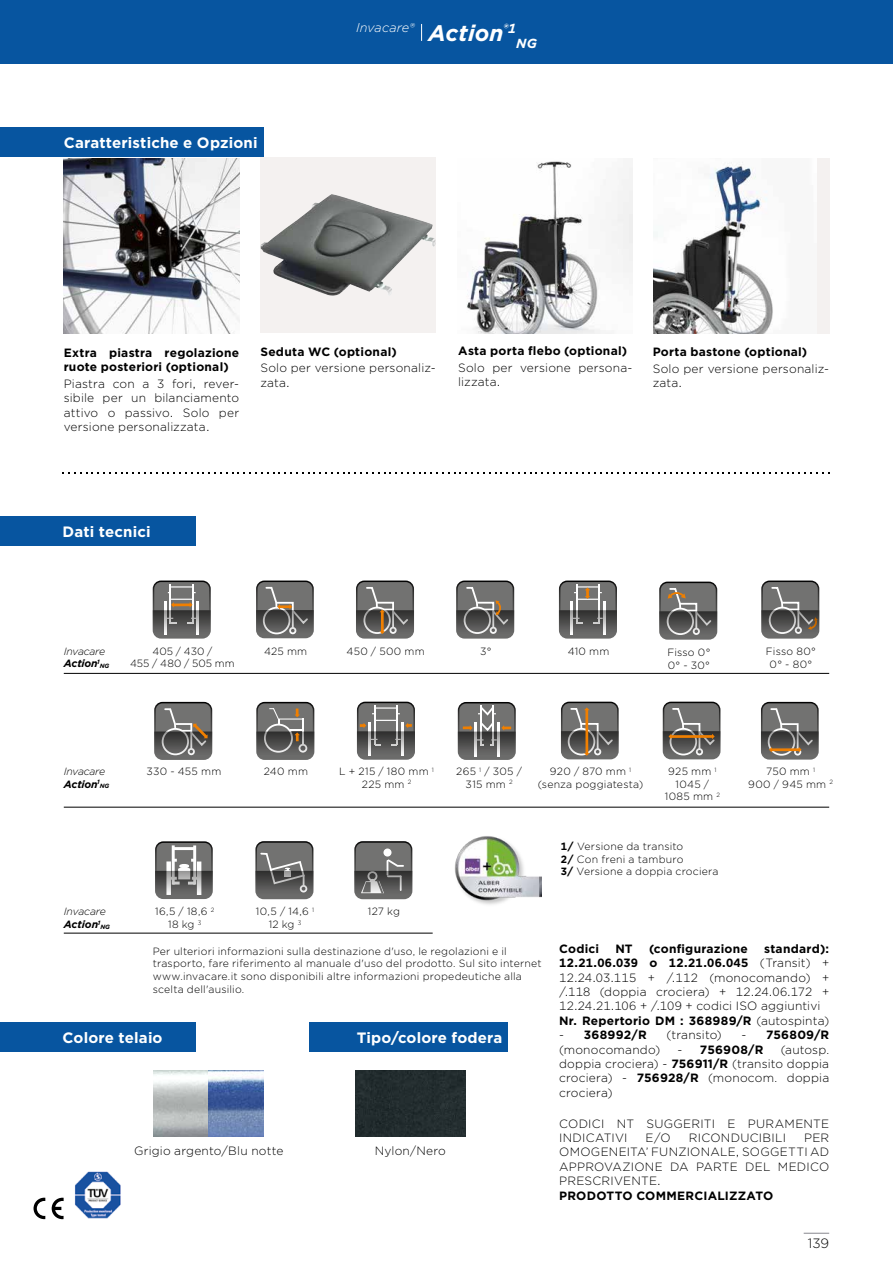
<style>
.page{position:relative;width:893px;height:1263px;background:#fff}
.page>*{position:absolute;margin:0;border:0;box-sizing:border-box;transform-origin:0 0}
.t1{font:700 15px "Gotham";letter-spacing:.01em;color:#fff}
.t2{font:300 13.5px "Gotham";color:#000}
.t3{font:italic 700 13.05px "Gotham";color:#fff}
.t4{font:italic 300 12.75px "Gotham";letter-spacing:.01em;color:#fff}
.t5{font:300 12px/14.4px "Gotham";letter-spacing:.015em;color:#000}
.t6{font:700 12px/14.4px "Gotham";letter-spacing:.02em;color:#000}
.t7{font:300 10.5px/12.6px "Gotham";letter-spacing:.02em;color:#000;text-align:center}
.t8{font:italic 300 10.5px/12.6px "Gotham";letter-spacing:-.025em;color:#000}
.t9{font:italic 700 6.15px "Gotham";color:#000}
.s1{font-weight:700;font-size:22.5px}
.s2{font-weight:700;font-size:13.05px}
.s3{font-weight:700}
.s4{font-weight:300}
</style>
<div class="page">
<img style="left:75px;top:1171px;width:46px;height:48px">
<div style="left:0;top:516px;width:196px;height:30px;background:#0755a0"></div>
<svg style="left:256px;top:580px;width:58px;height:58px;background:#716f6d"></svg>
<svg style="left:356px;top:580px;width:58px;height:59px;background:#73716d"></svg>
<svg style="left:559px;top:580px;width:58px;height:59px;background:#757472"></svg>
<svg style="left:256px;top:702px;width:58px;height:58px;background:#706e6c"></svg>
<svg style="left:154px;top:702px;width:58px;height:58px;background:#716f6c"></svg>
<svg style="left:357px;top:702px;width:58px;height:58px;background:#747371"></svg>
<svg style="left:561px;top:702px;width:58px;height:57px;background:#736f69"></svg>
<svg style="left:663px;top:702px;width:57px;height:57px;background:#746f6a"></svg>
<svg style="left:458px;top:702px;width:58px;height:58px;background:#757370"></svg>
<svg style="left:155px;top:841px;width:58px;height:58px;background:#818181"></svg>
<svg style="left:354px;top:841px;width:58px;height:58px;background:#6f6f6e"></svg>
<svg style="left:456px;top:580px;width:58px;height:59px;background:#72716f"></svg>
<svg style="left:659px;top:582px;width:58px;height:58px;background:#716f6d"></svg>
<svg style="left:255px;top:841px;width:58px;height:58px;background:#6d6d6c"></svg>
<svg style="left:153px;top:580px;width:58px;height:59px;background:#777572"></svg>
<svg style="left:761px;top:702px;width:58px;height:58px;background:#726f6b"></svg>
<svg style="left:761px;top:580px;width:58px;height:59px;background:#72716f"></svg>
<img style="left:64px;top:158px;width:175px;height:176px">
<div style="left:0;top:0;width:893px;height:64px;background:#0755a0"></div>
<div style="left:260px;top:157px;width:176px;height:176px;background:#f4f1f0"></div>
<img style="left:260px;top:194px;width:176px;height:102px">
<div style="left:0;top:128px;width:263px;height:29px;background:#0755a0"></div>
<img style="left:467px;top:161px;width:165px;height:173px">
<hr style="left:64px;top:673px;width:765px;height:1px;background:#000">
<div style="left:0;top:1022px;width:196px;height:30px;background:#0755a0"></div>
<div style="left:309px;top:1022px;width:199px;height:30px;background:#0755a0"></div>
<div style="left:355px;top:1070px;width:110px;height:66px;background:#232d2f"></div>
<svg style="left:62px;top:472px;width:767px;height:1px"></svg>
<img style="left:153px;top:1070px;width:56px;height:67px">
<img style="left:209px;top:1070px;width:55px;height:67px">
<hr style="left:64px;top:807px;width:765px;height:1px;background:#000">
<hr style="left:64px;top:933px;width:369px;height:1px;background:#000">
<div style="left:654px;top:158px;width:175px;height:175px;background:#f4f1f0"></div>
<img style="left:654px;top:158px;width:162px;height:175px">
<svg style="left:52px;top:1198px;width:12px;height:21px"></svg>
<svg style="left:34px;top:1198px;width:11px;height:21px"></svg>
<svg style="left:421px;top:24px;width:1px;height:17px"></svg>
<img style="left:454px;top:836px;width:87px;height:69px">
<svg style="left:804px;top:1233px;width:25px;height:1px"></svg>
<p class="t1" style="left:64px;top:133px;width:195px">Caratteristiche e Opzioni</p>
<p class="t4" style="left:356px;top:19px;width:162px">Invacare® <span class="s1">Action</span><span class="s2">®1</span></p>
<p class="t3" style="left:516px;top:35px;width:22px">NG</p>
<p class="t6" style="left:64px;top:345px;width:177px">Extra piastra regolazione ruote posteriori (optional)</p>
<p class="t5" style="left:64px;top:376px;width:177px;text-align:justify">Piastra con a 3 fori, rever&shy;sibile per un bilanciamento attivo o passivo. Solo per versione personalizzata.</p>
<p class="t6" style="left:260px;top:344px;width:138px">Seduta WC (optional)</p>
<p class="t5" style="left:260px;top:361px;width:177px">Solo per versione personaliz&shy;zata.</p>
<p class="t6" style="left:458px;top:344px;width:170px">Asta porta flebo (optional)</p>
<p class="t5" style="left:458px;top:360px;width:176px">Solo per versione persona&shy;lizzata.</p>
<p class="t6" style="left:653px;top:345px;width:156px">Porta bastone (optional)</p>
<p class="t5" style="left:653px;top:361px;width:178px">Solo per versione personaliz&shy;zata.</p>
<p class="t1" style="left:63px;top:521px;width:89px">Dati tecnici</p>
<p class="t8" style="left:64px;top:644px;width:43px">Invacare<br><span class="s3">Action</span><sup>1</sup></p>
<p class="t9" style="left:100px;top:661px;width:11px">NG</p>
<p class="t7" style="left:130px;top:644px;width:106px">405 / 430 /<br>455 / 480 / 505 mm</p>
<p class="t7" style="left:264px;top:644px;width:45px">425 mm</p>
<p class="t7" style="left:346px;top:644px;width:80px">450 / 500 mm</p>
<p class="t7" style="left:568px;top:644px;width:43px">410 mm</p>
<p class="t7" style="left:480px;top:644px;width:13px">3°</p>
<p class="t7" style="left:667px;top:646px;width:45px;text-align:left">Fisso 0°<br>0° - 30°</p>
<p class="t7" style="left:766px;top:645px;width:52px">Fisso 80°<br>0° - 80°</p>
<p class="t8" style="left:64px;top:765px;width:43px">Invacare<br><span class="s3">Action</span><sup>1</sup></p>
<p class="t9" style="left:100px;top:782px;width:11px">NG</p>
<p class="t8" style="left:64px;top:905px;width:44px">Invacare<br><span class="s3">Action</span><sup>1</sup></p>
<p class="t9" style="left:101px;top:922px;width:11px">NG</p>
<p class="t7" style="left:146px;top:765px;width:76px">330 - 455 mm</p>
<p class="t7" style="left:264px;top:765px;width:46px">240 mm</p>
<p class="t7" style="left:339px;top:765px;width:96px">L + 215 / 180 mm <sup>1<br></sup>225 mm <sup>2</sup></p>
<p class="t7" style="left:538px;top:765px;width:107px">920 / 870 mm <sup>1 </sup>(senza poggiatesta)</p>
<p class="t7" style="left:665px;top:765px;width:57px">925 mm <sup>1<br></sup>1045 /<br>1085 mm <sup>2</sup></p>
<p class="t7" style="left:456px;top:765px;width:67px">265 <sup>1</sup> / 305 /<br>315 mm <sup>2</sup></p>
<p class="t7" style="left:155px;top:905px;width:61px">16,5 / 18,6 <sup>2<br></sup>18 kg <sup>3</sup></p>
<p class="t7" style="left:368px;top:905px;width:34px">127 kg</p>
<p class="t7" style="left:256px;top:905px;width:60px">10,5 / 14,6 <sup>1<br></sup>12 kg <sup>3</sup></p>
<p class="t7" style="left:561px;top:840px;width:159px;text-align:left"><span class="s3">1/</span> Versione da transito<br><span class="s3">2/</span> Con freni a tamburo<br><span class="s3">3/</span> Versione a doppia crociera</p>
<p class="t7" style="left:748px;top:765px;width:86px">750 mm <sup>1<br></sup>900 / 945 mm <sup>2</sup></p>
<p class="t7" style="left:153px;top:944px;width:390px;text-align:left">Per ulteriori informazioni sulla destinazione d'uso, le regolazioni e il trasporto, fare riferimento al manuale d'uso del prodotto. Sul sito internet www.invacare.it sono disponibili altre informazioni propedeutiche alla scelta dell'ausilio.</p>
<p class="t1" style="left:63px;top:1028px;width:101px">Colore telaio</p>
<p class="t1" style="left:357px;top:1028px;width:147px">Tipo/colore fodera</p>
<p class="t5" style="left:134px;top:1143px;width:151px">Grigio argento/Blu notte</p>
<p class="t5" style="left:375px;top:1143px;width:73px">Nylon/Nero</p>
<p class="t6" style="left:559px;top:941px;width:41px">Codici</p>
<p class="t6" style="left:615px;top:941px;width:19px">NT</p>
<p class="t6" style="left:649px;top:941px;width:100px">(configurazione</p>
<p class="t5" style="left:559px;top:941px;width:272px;text-indent:205px"><span class="s3">standard):<br>12.21.06.039 o 12.21.06.045</span> (Transit) + 12.24.03.115 + /.112 (monocomando) + /.118 (doppia crociera) + 12.24.06.172 + 12.24.21.106 + /.109 + codici ISO aggiuntivi <span class="s3">Nr. Repertorio DM : 368989/R</span> (autospinta)</p>
<p class="t6" style="left:559px;top:1027px;width:89px"><span class="s4">-</span> 368992/R</p>
<p class="t5" style="left:666px;top:1027px;width:57px">(transito)</p>
<p class="t6" style="left:741px;top:1027px;width:89px"><span class="s4">-</span> 756809/R</p>
<p class="t5" style="left:559px;top:1042px;width:103px">(monocomando)</p>
<p class="t6" style="left:678px;top:1042px;width:87px"><span class="s4">-</span> 756908/R</p>
<p class="t5" style="left:559px;top:1042px;width:272px;text-align:justify;text-indent:222px">(autosp. doppia crociera) - <span class="s3">756911/R</span> (transito doppia crociera) - <span class="s3">756928/R</span> (monocom. doppia crociera)</p>
<p class="t5" style="left:559px;top:1116px;width:272px">CODICI NT SUGGERITI E PURAMENTE<br>INDICATIVI</p>
<p class="t5" style="left:646px;top:1130px;width:27px">E/O</p>
<p class="t5" style="left:689px;top:1130px;width:99px">RICONDUCIBILI</p>
<p class="t5" style="left:559px;top:1130px;width:272px;text-align:justify;text-indent:245px">PER OMOGENEITA’ FUNZIONALE, SOGGETTI AD APPROVAZIONE DA PARTE DEL MEDICO PRESCRIVENTE.</p>
<p class="t6" style="left:559px;top:1188px;width:216px">PRODOTTO COMMERCIALIZZATO</p>
<p class="t2" style="left:808px;top:1234px;width:23px">139</p>
</div>
